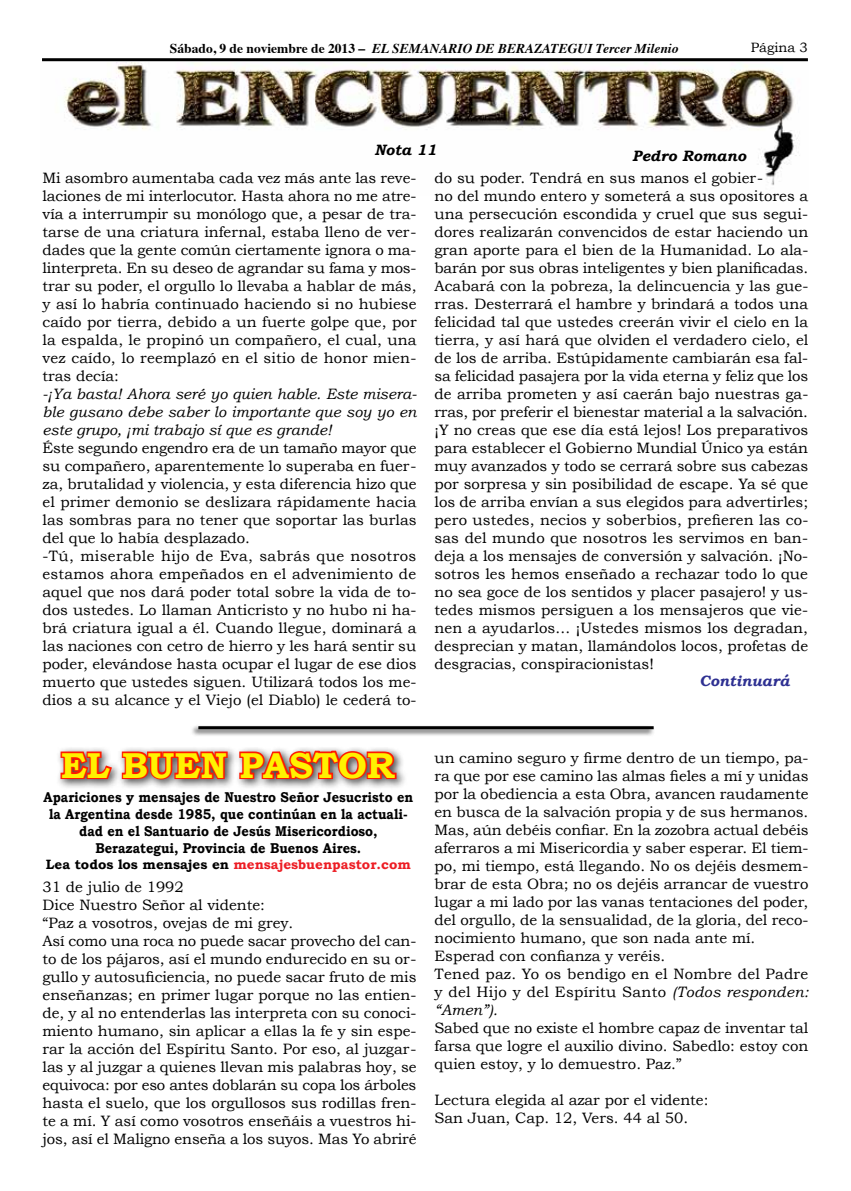
<style>
.page{position:relative;width:851px;height:1191px;background:#fff}
.page>*{position:absolute;margin:0;border:0;box-sizing:border-box;transform-origin:0 0}
.t1{font:700 36px "Bookman Old Style";color:#fff200}
.t2{font:15px/18px "Bookman Old Style";color:#000}
.t3{font:italic 15px/18px "Bookman Old Style";color:#000;text-align:justify}
.t4{font:italic 700 15px "Bookman Old Style";color:#000}
.t5{font:italic 700 15px "Bookman Old Style";color:#2e3092}
.t6{font:700 14.25px/17.1px "Bookman Old Style";color:#000;text-align:center;scale:.9 1}
.t7{font:italic 700 13.5px "Times";color:#000}
.t8{font:700 13.5px "Bookman Old Style";color:#ed1d24}
.t9{font:13.5px "Bookman Old Style";color:#000}
.s1{font-style:normal}
.s2{color:#000}
.s3{font-style:italic}
</style>
<div class="page">
<hr style="left:42px;top:58px;width:765px;height:3px;background:#000">
<img style="left:64px;top:63px;width:736px;height:123px">
<div style="left:56px;top:746px;width:352px;height:44px;background:#000;opacity:.75"></div>
<svg style="left:59px;top:750px;width:55px;height:30px;background:#d46155"></svg>
<svg style="left:120px;top:747px;width:109px;height:34px;background:#cf5c4f"></svg>
<svg style="left:238px;top:749px;width:160px;height:32px;background:#cb5e52"></svg>
<div style="left:190px;top:724px;width:465px;height:13px;background:#000;opacity:.75"></div>
<hr style="left:198px;top:726px;width:455px;height:3px;background:#000">
<p class="t7" style="left:170px;top:36px;width:510px"><span class="s1">Sábado, 9 de noviembre de 2013 –</span> EL SEMANARIO DE BERAZATEGUI Tercer Milenio</p>
<p class="t9" style="left:750px;top:39px;width:58px">Página 3</p>
<p class="t4" style="left:374px;top:141px;width:64px">Nota 11</p>
<p class="t2" style="left:43px;top:169px;width:375px;text-align:justify">Mi asombro aumentaba cada vez más ante las reve&shy;laciones de mi interlocutor. Hasta ahora no me atre&shy;vía a interrumpir su monólogo que, a pesar de tra&shy;tarse de una criatura infernal, estaba lleno de ver&shy;dades que la gente común ciertamente ignora o ma&shy;linterpreta. En su deseo de agrandar su fama y mos&shy;trar su poder, el orgullo lo llevaba a hablar de más, y así lo habría continuado haciendo si no hubiese caído por tierra, debido a un fuerte golpe que, por la espalda, le propinó un compañero, el cual, una vez caído, lo reemplazó en el sitio de honor mien&shy;tras decía:</p>
<p class="t3" style="left:43px;top:385px;width:375px">-¡Ya basta! Ahora seré yo quien hable. Este misera&shy;ble gusano debe saber lo importante que soy yo en este grupo, ¡mi trabajo sí que es grande!</p>
<p class="t2" style="left:43px;top:439px;width:375px">Éste segundo engendro era de un tamaño mayor que su compañero, aparentemente lo superaba en fuer&shy;za, brutalidad y violencia, y esta diferencia hizo que el primer demonio se deslizara rápidamente hacia las sombras para no tener que soportar las burlas del que lo había desplazado.<br>-Tú, miserable hijo de Eva, sabrás que nosotros estamos ahora empeñados en el advenimiento de aquel que nos dará poder total sobre la vida de to&shy;dos ustedes. Lo llaman Anticristo y no hubo ni ha&shy;brá criatura igual a él. Cuando llegue, dominará a las naciones con cetro de hierro y les hará sentir su poder, elevándose hasta ocupar el lugar de ese dios muerto que ustedes siguen. Utilizará todos los me&shy;dios a su alcance y el Viejo (el Diablo) le cederá to-</p>
<p class="t4" style="left:632px;top:147px;width:115px">Pedro Romano</p>
<p class="t2" style="left:434px;top:169px;width:375px">do su poder. Tendrá en sus manos el gobier-<br>no del mundo entero y someterá a sus opositores a una persecución escondida y cruel que sus segui&shy;dores realizarán convencidos de estar haciendo un gran aporte para el bien de la Humanidad. Lo ala&shy;barán por sus obras inteligentes y bien planificadas.<br>Acabará con la pobreza, la delincuencia y las gue&shy;rras. Desterrará el hambre y brindará a todos una felicidad tal que ustedes creerán vivir el cielo en la tierra, y así hará que olviden el verdadero cielo, el de los de arriba. Estúpidamente cambiarán esa fal&shy;sa felicidad pasajera por la vida eterna y feliz que los de arriba prometen y así caerán bajo nuestras ga&shy;rras, por preferir el bienestar material a la salvación. ¡Y no creas que ese día está lejos! Los preparativos para establecer el Gobierno Mundial Único ya están muy avanzados y todo se cerrará sobre sus cabezas por sorpresa y sin posibilidad de escape. Ya sé que los de arriba envían a sus elegidos para advertirles; pero ustedes, necios y soberbios, prefieren las co&shy;sas del mundo que nosotros les servimos en ban&shy;deja a los mensajes de conversión y salvación. ¡No&shy;sotros les hemos enseñado a rechazar todo lo que no sea goce de los sentidos y placer pasajero! y us&shy;tedes mismos persiguen a los mensajeros que vie&shy;nen a ayudarlos... ¡Ustedes mismos los degradan, desprecian y matan, llamándolos locos, profetas de desgracias, conspiracionistas!</p>
<p class="t5" style="left:699px;top:671px;width:92px">Continuará</p>
<h1 class="t1" style="left:61px;top:743px;width:336px">EL BUEN PASTOR</h1>
<p class="t6" style="left:43px;top:788px;width:412px">Apariciones y mensajes de Nuestro Señor Jesucristo en la Argentina desde 1985, que continúan en la actuali&shy;dad en el Santuario de Jesús Misericordioso, Berazategui, Provincia de Buenos Aires.</p>
<p class="t8" style="left:46px;top:856px;width:366px"><span class="s2">Lea todos los mensajes en</span> mensajesbuenpastor.com</p>
<p class="t2" style="left:43px;top:878px;width:375px">31 de julio de 1992<br>Dice Nuestro Señor al vidente:<br>“Paz a vosotros, ovejas de mi grey.<br>Así como una roca no puede sacar provecho del can&shy;to de los pájaros, así el mundo endurecido en su or&shy;gullo y autosuficiencia, no puede sacar fruto de mis enseñanzas; en primer lugar porque no las entien&shy;de, y al no entenderlas las interpreta con su conoci&shy;miento humano, sin aplicar a ellas la fe y sin espe&shy;rar la acción del Espíritu Santo. Por eso, al juzgar&shy;las y al juzgar a quienes llevan mis palabras hoy, se equivoca: por eso antes doblarán su copa los árboles hasta el suelo, que los orgullosos sus rodillas fren&shy;te a mí. Y así como vosotros enseñáis a vuestros hi&shy;jos, así el Maligno enseña a los suyos. Mas Yo abriré</p>
<p class="t2" style="left:434px;top:749px;width:375px">un camino seguro y firme dentro de un tiempo, pa&shy;ra que por ese camino las almas fieles a mí y unidas por la obediencia a esta Obra, avancen raudamente en busca de la salvación propia y de sus hermanos.<br>Mas, aún debéis confiar. En la zozobra actual debéis aferraros a mi Misericordia y saber esperar. El tiem&shy;po, mi tiempo, está llegando. No os dejéis desmem&shy;brar de esta Obra; no os dejéis arrancar de vuestro lugar a mi lado por las vanas tentaciones del poder, del orgullo, de la sensualidad, de la gloria, del reco&shy;nocimiento humano, que son nada ante mí.<br>Esperad con confianza y veréis.<br>Tened paz. Yo os bendigo en el Nombre del Padre y del Hijo y del Espíritu Santo <span class="s3">(Todos responden: “Amen”).</span></p>
<p class="t2" style="left:434px;top:1019px;width:375px;text-align:justify">Sabed que no existe el hombre capaz de inventar tal farsa que logre el auxilio divino. Sabedlo: estoy con quien estoy, y lo demuestro. Paz.”</p>
<p class="t2" style="left:434px;top:1091px;width:275px">Lectura elegida al azar por el vidente:<br>San Juan, Cap. 12, Vers. 44 al 50.</p>
</div>
